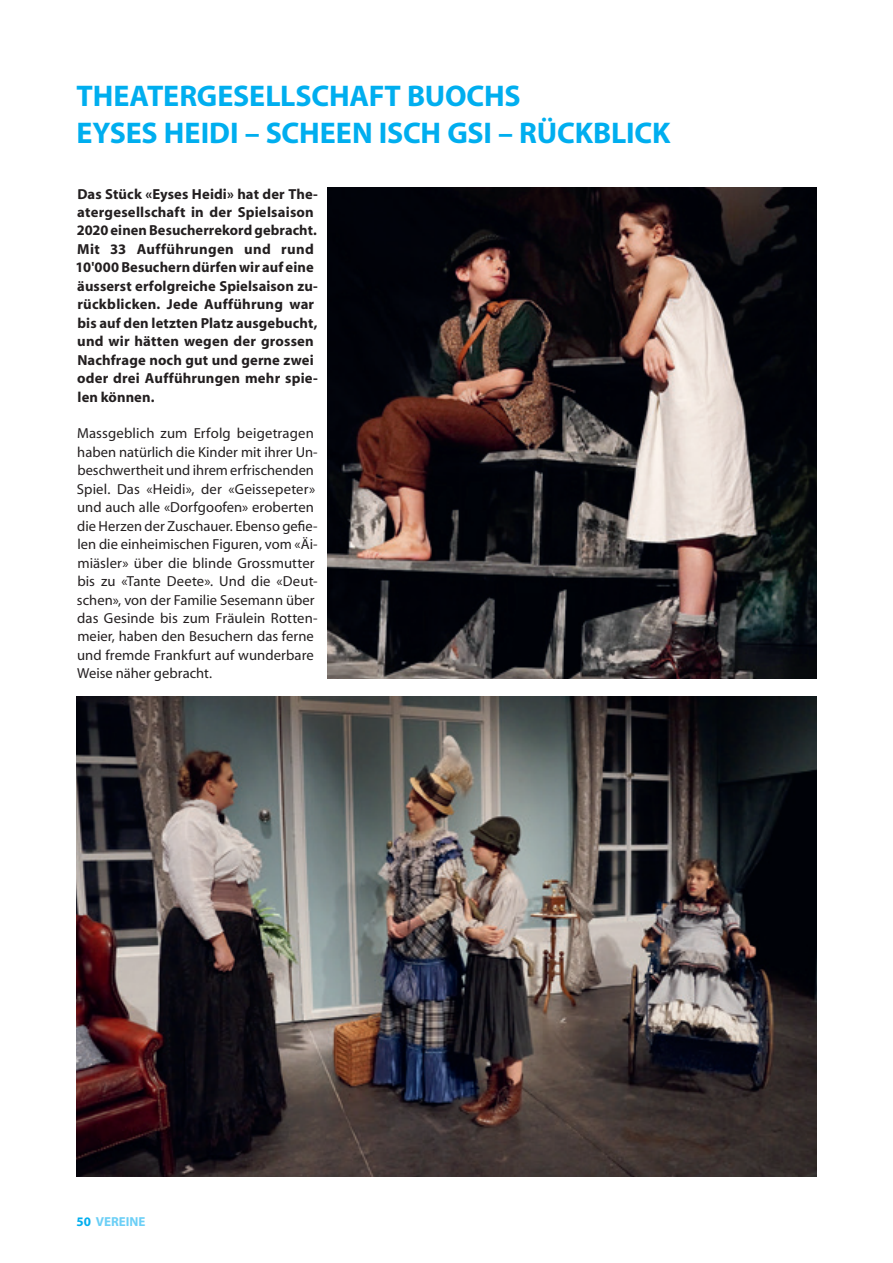
<style>
.page{position:relative;width:893px;height:1263px;background:#fff}
.page>*{position:absolute;margin:0;border:0;box-sizing:border-box;transform-origin:0 0}
.t1{font:700 30px/36.9px "Myriad";letter-spacing:-.005em;color:#00aeef}
.t2{font:14.55px/18.5px "Myriad";letter-spacing:.005em;color:#231f20}
.t3{font:700 14.55px/18.5px "Myriad";letter-spacing:.01em;color:#231f20}
.t4{font:700 13.05px "Myriad";color:#6bcff6}
.s1{color:#00aeef}
</style>
<div class="page">
<img style="left:77px;top:697px;width:739px;height:479px">
<img style="left:327px;top:188px;width:489px;height:490px">
<h1 class="t1" style="left:77px;top:79px;width:595px">THEATERGESELLSCHAFT BUOCHS<br>EYSES HEIDI – SCHEEN ISCH GSI – RÜCKBLICK</h1>
<p class="t3" style="left:76px;top:185px;width:244px">Das Stück «Eyses Heidi» hat der The&shy;atergesellschaft in der Spielsaison 2020 einen Besucherrekord gebracht.<br>Mit 33 Aufführungen und rund 10'000 Besuchern dürfen wir auf eine äusserst erfolgreiche Spielsaison zu&shy;rückblicken. Jede Aufführung war bis auf den letzten Platz ausgebucht, und wir hätten wegen der grossen Nachfrage noch gut und gerne zwei oder drei Aufführungen mehr spie&shy;len können.</p>
<p class="t2" style="left:77px;top:425px;width:242px">Massgeblich zum Erfolg beigetragen haben natürlich die Kinder mit ihrer Un&shy;beschwertheit und ihrem erfrischenden Spiel. Das «Heidi», der «Geissepeter» und auch alle «Dorfgoofen» eroberten die Herzen der Zuschauer. Ebenso gefie&shy;len die einheimischen Figuren, vom «Äi&shy;miäsler» über die blinde Grossmutter bis zu «Tante Deete». Und die «Deut&shy;schen», von der Familie Sesemann über das Gesinde bis zum Fräulein Rotten&shy;meier, haben den Besuchern das ferne und fremde Frankfurt auf wunderbare Weise näher gebracht.</p>
<p class="t4" style="left:77px;top:1215px;width:70px"><span class="s1">50</span> VEREINE</p>
</div>
